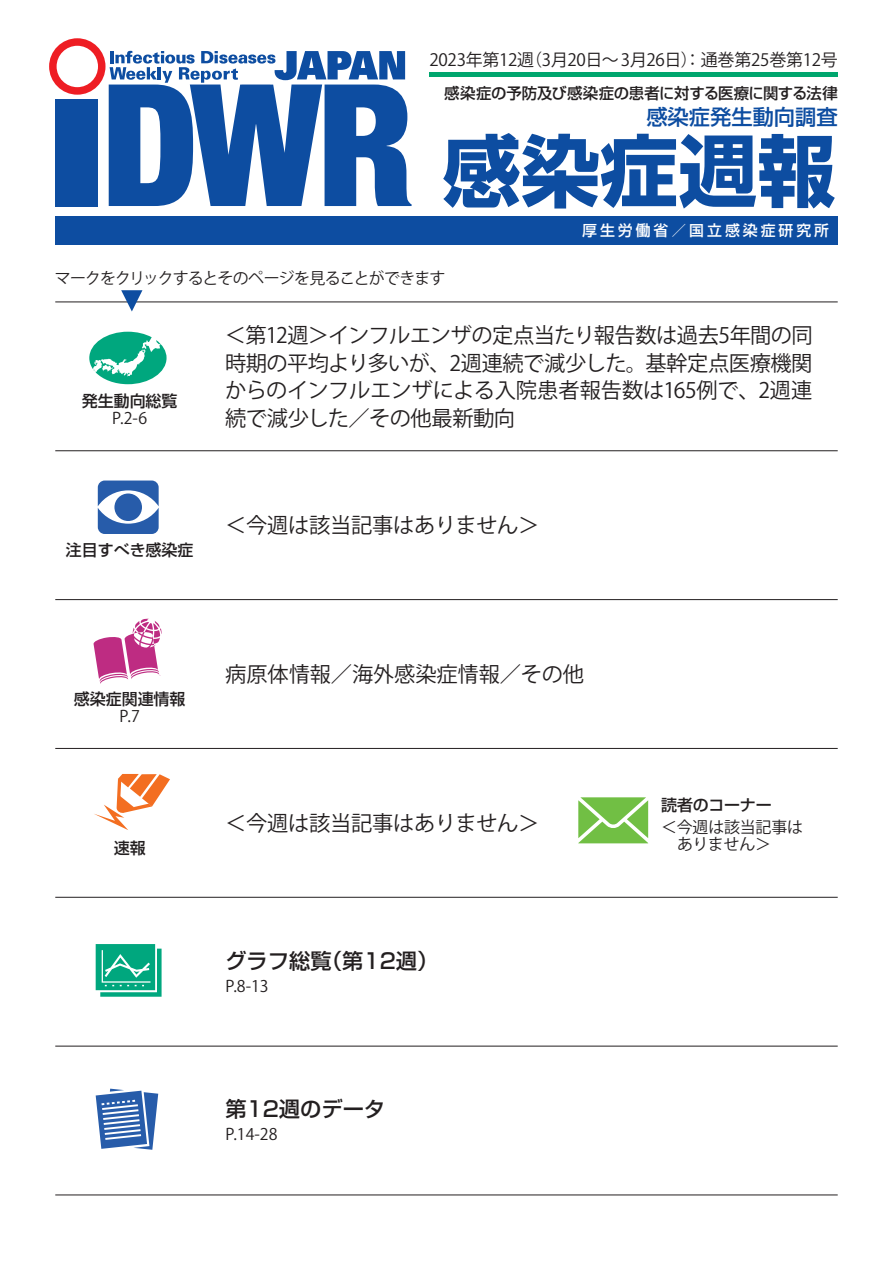
<style>
.page{position:relative;width:893px;height:1263px;background:#fff}
.page>*{position:absolute;margin:0;border:0;box-sizing:border-box;transform-origin:0 0}
.t1{font:700 78.6px "Shin Go Pro";color:#0d4da1}
.t2{font:21.3px/27.6px "Koz Go Pro";letter-spacing:-.015em;color:#231f20;text-align:justify}
.t3{font:500 21.3px "Shin Go Pro";color:#231f20}
.t4{font:500 21.3px "Shin Go Pro";color:#0d4da1}
.t5{font:16.95px "Koz Go Pro";letter-spacing:-.015em;color:#231f20}
.t6{font:15.9px "Koz Go Pro";letter-spacing:-.04em;color:#231f20}
.t7{font:500 15.9px "Shin Go Pro";color:#231f20}
.t8{font:15.9px/17px "Koz Go Pro";letter-spacing:-.015em;color:#231f20}
.t9{font:500 15.45px "Shin Go Pro";letter-spacing:-.025em;color:#231f20}
.t10{font:500 14.85px "Shin Go Pro";letter-spacing:.2em;color:#fff}
</style>
<div class="page">
<svg style="left:49px;top:38px;width:363px;height:168px"></svg>
<div style="left:55px;top:216px;width:783px;height:28px;background:#0d4da1"></div>
<div style="left:429px;top:72px;width:409px;height:5px;background:#00a66e"></div>
<hr style="left:55px;top:301px;width:783px;height:1px;background:#231f20">
<hr style="left:55px;top:450px;width:783px;height:1px;background:#231f20">
<hr style="left:55px;top:599px;width:783px;height:1px;background:#231f20">
<hr style="left:55px;top:748px;width:783px;height:1px;background:#231f20">
<hr style="left:55px;top:897px;width:783px;height:1px;background:#231f20">
<hr style="left:55px;top:1046px;width:783px;height:1px;background:#231f20">
<hr style="left:55px;top:1194px;width:783px;height:1px;background:#231f20">
<svg style="left:121px;top:290px;width:21px;height:21px"></svg>
<svg style="left:89px;top:332px;width:78px;height:52px"></svg>
<svg style="left:98px;top:480px;width:61px;height:54px"></svg>
<div style="left:114px;top:493px;width:28px;height:28px;background:#275caa;border-radius:50%"></div>
<svg style="left:93px;top:618px;width:69px;height:66px"></svg>
<svg style="left:94px;top:774px;width:76px;height:56px"></svg>
<svg style="left:578px;top:797px;width:70px;height:46px;background:#8aca65"></svg>
<svg style="left:96px;top:944px;width:66px;height:53px;background:#2eb695"></svg>
<svg style="left:96px;top:1089px;width:62px;height:61px"></svg>
<p class="t5" style="left:429px;top:49px;width:410px">2023年第12週（3月20日〜3月26日）：通巻第25巻第12号</p>
<p class="t9" style="left:444px;top:80px;width:395px">感染症の予防及び感染症の患者に対する医療に関する法律</p>
<p class="t4" style="left:646px;top:99px;width:193px">感染症発生動向調査</p>
<h1 class="t1" style="left:442px;top:109px;width:395px">感染症週報</h1>
<p class="t10" style="left:582px;top:218px;width:249px">厚生労働省／国立感染症研究所</p>
<p class="t6" style="left:55px;top:268px;width:392px">マークをクリックするとそのページを見ることができます</p>
<p class="t2" style="left:225px;top:322px;width:589px">＜第12週＞インフルエンザの定点当たり報告数は過去5年間の同時期の平均より多いが、2週連続で減少した。基幹定点医療機関からのインフルエンザによる入院患者報告数は165例で、2週連続で減少した／その他最新動向</p>
<p class="t7" style="left:82px;top:388px;width:97px">発生動向総覧</p>
<p class="t6" style="left:112px;top:408px;width:37px">P.2-6</p>
<p class="t7" style="left:66px;top:537px;width:129px">注目すべき感染症</p>
<p class="t2" style="left:225px;top:512px;width:316px">＜今週は該当記事はありません＞</p>
<p class="t7" style="left:74px;top:686px;width:113px">感染症関連情報</p>
<p class="t6" style="left:119px;top:706px;width:22px">P.7</p>
<p class="t7" style="left:114px;top:835px;width:33px">速報</p>
<p class="t2" style="left:225px;top:661px;width:360px">病原体情報／海外感染症情報／その他</p>
<p class="t2" style="left:225px;top:810px;width:316px">＜今週は該当記事はありません＞</p>
<p class="t3" style="left:225px;top:943px;width:214px">グラフ総覧（第12週）</p>
<p class="t6" style="left:225px;top:975px;width:45px">P.8-13</p>
<p class="t3" style="left:225px;top:1092px;width:161px">第12週のデータ</p>
<p class="t6" style="left:225px;top:1124px;width:54px">P.14-28</p>
<p class="t7" style="left:661px;top:792px;width:112px">読者のコーナー</p>
<p class="t8" style="left:677px;top:819px;width:128px;text-indent:-16px">＜今週は該当記事はありません＞</p>
</div>
